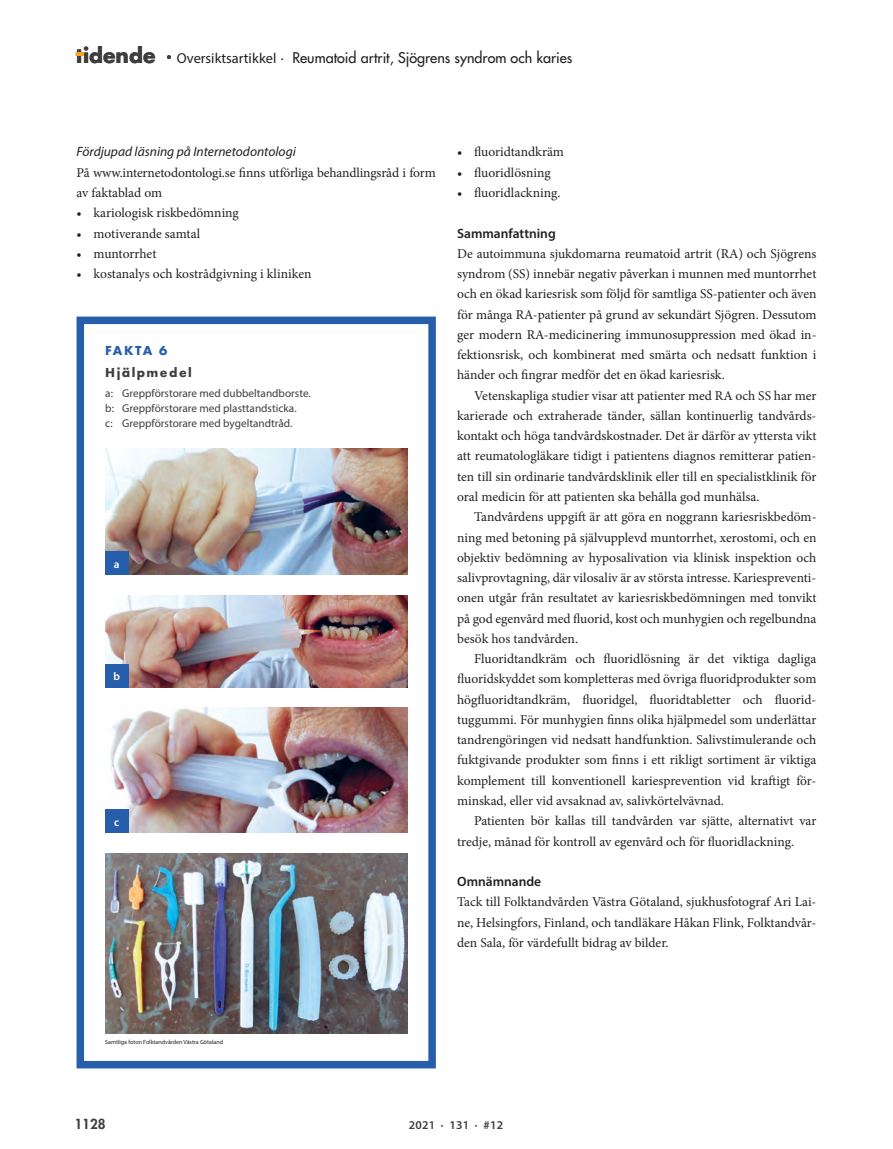
<style>
.page{position:relative;width:893px;height:1149px;background:#fff}
.page>*{position:absolute;margin:0;border:0;box-sizing:border-box;transform-origin:0 0}
.t1{font:700 20.4px "Futura Std";color:#3e3e3f}
.t2{font:500 14.4px "Futura Std";color:#231f20}
.t3{font:13.5px/20.2px "Minion Pro";color:#231f20;text-align:justify}
.t4{font:italic 13.5px "Myriad Pro";color:#231f20}
.t5{font:600 13.5px "Myriad Pro";color:#231f20}
.t6{font:800 13.5px "Futura Std";color:#3e3e3f}
.t7{font:600 12px "Myriad Pro";letter-spacing:.02em;color:#3e3e3f}
.t8{font:700 12px "Futura";letter-spacing:.12em;color:#3e3e3f}
.t9{font:700 12px "Futura";letter-spacing:.105em;color:#275eac}
.t10{font:11.25px/15px "Myriad Pro";color:#3e3e3f}
.t11{font:600 11.25px "Myriad Pro";color:#fff}
.t12{font:6px "Myriad Pro";color:#231f20}
.s1{font-family:"Myriad Pro";font-weight:400}
</style>
<div class="page">
<svg style="left:76px;top:53px;width:7px;height:3px"></svg>
<svg style="left:167px;top:55px;width:4px;height:4px"></svg>
<div style="left:77px;top:316px;width:359px;height:752px;border:8px solid #275eac"></div>
<img style="left:105px;top:853px;width:302px;height:180px">
<img style="left:105px;top:448px;width:302px;height:126px">
<div style="left:105px;top:551px;width:23px;height:23px;background:#275eac"></div>
<img style="left:105px;top:595px;width:302px;height:92px">
<div style="left:105px;top:664px;width:23px;height:23px;background:#275eac"></div>
<img style="left:109px;top:707px;width:298px;height:125px">
<div style="left:105px;top:809px;width:23px;height:23px;background:#275eac"></div>
<h1 class="t1" style="left:76px;top:42px;width:81px">tidende</h1>
<p class="t2" style="left:177px;top:49px;width:397px"><span class="s1">Oversiktsartikkel ·</span> Reumatoid artrit, Sjögrens syndrom och karies</p>
<p class="t4" style="left:77px;top:143px;width:221px">Fördjupad läsning på Internetodontologi</p>
<p class="t3" style="left:77px;top:162px;width:361px">På www.internetodontologi.se finns utförliga behandlingsråd i form av faktablad om</p>
<p class="t3" style="left:77px;top:203px;width:164px">• kariologisk riskbedömning</p>
<p class="t3" style="left:77px;top:223px;width:125px">• motiverande samtal</p>
<p class="t3" style="left:77px;top:243px;width:81px">• muntorrhet</p>
<p class="t3" style="left:77px;top:263px;width:236px">• kostanalys och kostrådgivning i kliniken</p>
<p class="t9" style="left:105px;top:342px;width:64px">FAKTA 6</p>
<p class="t8" style="left:105px;top:364px;width:88px">Hjälpmedel</p>
<p class="t10" style="left:105px;top:385px;width:207px">a: Greppförstorare med dubbeltandborste. b: Greppförstorare med plasttandsticka.<br>c: Greppförstorare med bygeltandtråd.</p>
<p class="t11" style="left:114px;top:556px;width:7px">a</p>
<p class="t11" style="left:114px;top:669px;width:8px">b</p>
<p class="t11" style="left:114px;top:814px;width:7px">c</p>
<p class="t3" style="left:457px;top:142px;width:108px">• fluoridtandkräm</p>
<p class="t3" style="left:457px;top:162px;width:95px">• fluoridlösning</p>
<p class="t3" style="left:457px;top:182px;width:105px">• fluoridlackning.</p>
<p class="t5" style="left:457px;top:224px;width:100px">Sammanfattning</p>
<p class="t3" style="left:457px;top:243px;width:361px">De autoimmuna sjukdomarna reumatoid artrit (RA) och Sjögrens syndrom (SS) innebär negativ påverkan i munnen med muntorrhet och en ökad kariesrisk som följd för samtliga SS-patienter och även för många RA-patienter på grund av sekundärt Sjögren. Dessutom ger modern RA-medicinering immunosuppression med ökad in&shy;fektionsrisk, och kombinerat med smärta och nedsatt funktion i händer och fingrar medför det en ökad kariesrisk.</p>
<p class="t3" style="left:457px;top:385px;width:361px;text-indent:17px">Vetenskapliga studier visar att patienter med RA och SS har mer karierade och extraherade tänder, sällan kontinuerlig tandvårds&shy;kontakt och höga tandvårdskostnader. Det är därför av yttersta vikt att reumatologläkare tidigt i patientens diagnos remitterar patien&shy;ten till sin ordinarie tandvårdsklinik eller till en specialistklinik för oral medicin för att patienten ska behålla god munhälsa.</p>
<p class="t3" style="left:457px;top:506px;width:361px;text-indent:17px">Tandvårdens uppgift är att göra en noggrann kariesriskbedöm&shy;ning med betoning på självupplevd muntorrhet, xerostomi, och en objektiv bedömning av hyposalivation via klinisk inspektion och salivprovtagning, där vilosaliv är av största intresse. Kariespreventi&shy;onen utgår från resultatet av kariesriskbedömningen med tonvikt på god egenvård med fluorid, kost och munhygien och regelbundna besök hos tandvården.</p>
<p class="t3" style="left:457px;top:648px;width:361px;text-indent:17px">Fluoridtandkräm och fluoridlösning är det viktiga dagliga fluoridskyddet som kompletteras med övriga fluoridprodukter som högfluoridtandkräm, fluoridgel, fluoridtabletter och fluorid&shy;tuggummi. För munhygien finns olika hjälpmedel som underlättar tandrengöringen vid nedsatt handfunktion. Salivstimulerande och fuktgivande produkter som finns i ett rikligt sortiment är viktiga komplement till konventionell kariesprevention vid kraftigt för&shy;minskad, eller vid avsaknad av, salivkörtelvävnad.</p>
<p class="t3" style="left:457px;top:810px;width:361px;text-indent:17px">Patienten bör kallas till tandvården var sjätte, alternativt var tredje, månad för kontroll av egenvård och för fluoridlackning.</p>
<p class="t5" style="left:457px;top:872px;width:86px">Omnämnande</p>
<p class="t3" style="left:457px;top:891px;width:361px">Tack till Folktandvården Västra Götaland, sjukhusfotograf Ari Lai&shy;ne, Helsingfors, Finland, och tandläkare Håkan Flink, Folktandvår&shy;den Sala, för värdefullt bidrag av bilder.</p>
<p class="t12" style="left:105px;top:1037px;width:119px">Samtliga foton Folktandvården Västra Götaland</p>
<p class="t6" style="left:74px;top:1115px;width:33px">1128</p>
<p class="t7" style="left:409px;top:1117px;width:96px">2021 · 131 · #12</p>
</div>
